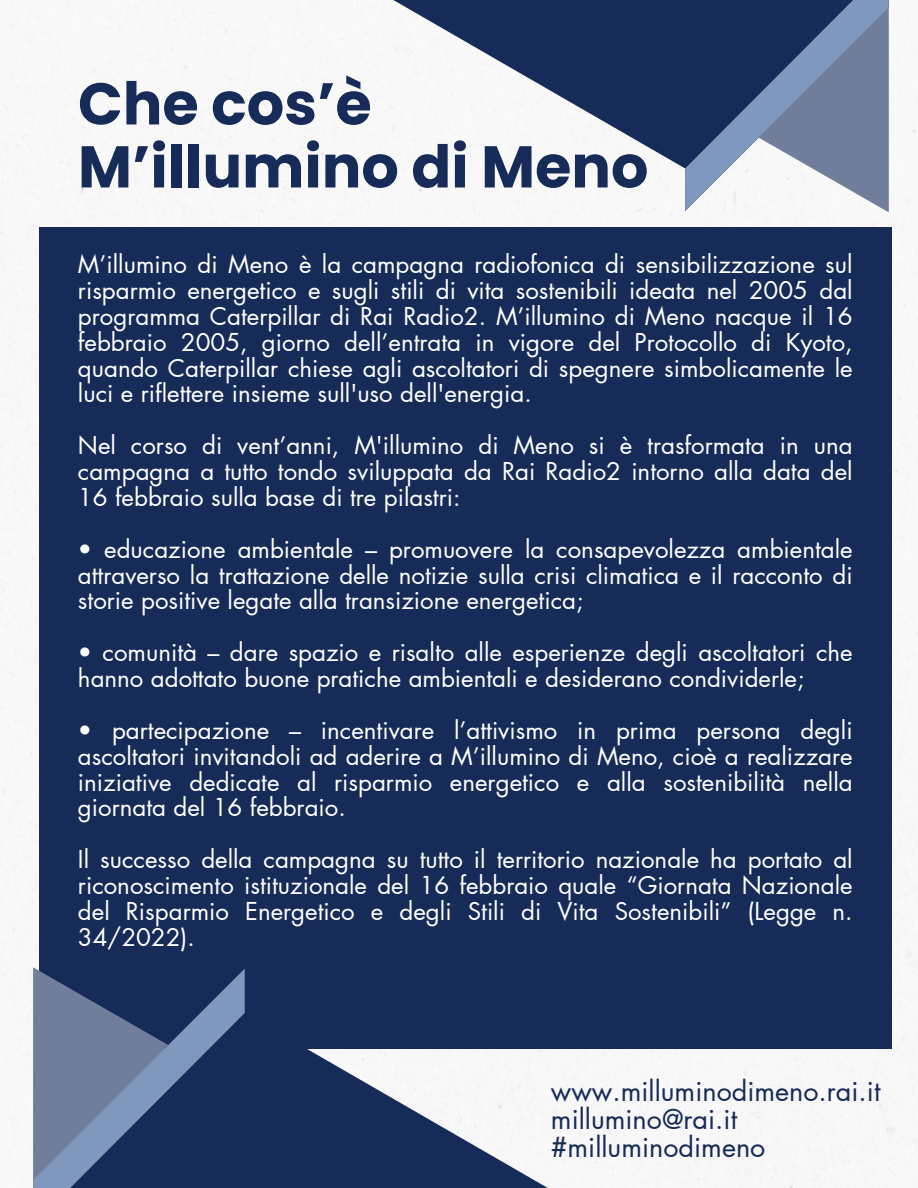
<style>
.page{position:relative;width:918px;height:1188px;background:#fff}
.page>*{position:absolute;margin:0;border:0;box-sizing:border-box;transform-origin:0 0}
.t1{font:700 58.8px/63px "Poppins";color:#162b57}
.t2{font:27px/28.2px "Futura LT Pro";color:#162b57}
.t3{font:24px/25.8px "Futura LT Pro";color:#fff;text-align:justify}
</style>
<div class="page">
<img style="left:0;top:1px;width:918px;height:1187px">
<svg style="left:393px;top:0;width:292px;height:211px"></svg>
<svg style="left:685px;top:0;width:204px;height:212px"></svg>
<div style="left:39px;top:227px;width:853px;height:821px;background:#162b57"></div>
<svg style="left:245px;top:1048px;width:303px;height:140px;fill:#162b57"></svg>
<svg style="left:33px;top:969px;width:212px;height:219px;fill:#162b57"></svg>
<svg style="left:33px;top:967px;width:135px;height:213px"></svg>
<p class="t1" style="left:78px;top:72px;width:572px">Che cos’è<br>M’illumino di Meno</p>
<h1 class="t3" style="left:78px;top:252px;width:776px">M’illumino di Meno è la campagna radiofonica di sensibilizzazione sul risparmio energetico e sugli stili di vita sostenibili ideata nel 2005 dal programma Caterpillar di Rai Radio2. M’illumino di Meno nacque il 16 febbraio 2005, giorno dell’entrata in vigore del Protocollo di Kyoto, quando Caterpillar chiese agli ascoltatori di spegnere simbolicamente le luci e riflettere insieme sull'uso dell'energia.</h1>
<p class="t3" style="left:78px;top:433px;width:776px">Nel corso di vent’anni, M'illumino di Meno si è trasformata in una campagna a tutto tondo sviluppata da Rai Radio2 intorno alla data del 16 febbraio sulla base di tre pilastri:</p>
<p class="t3" style="left:78px;top:537px;width:776px">• educazione ambientale – promuovere la consapevolezza ambientale attraverso la trattazione delle notizie sulla crisi climatica e il racconto di storie positive legate alla transizione energetica;</p>
<p class="t3" style="left:78px;top:640px;width:776px">• comunità – dare spazio e risalto alle esperienze degli ascoltatori che hanno adottato buone pratiche ambientali e desiderano condividerle;</p>
<p class="t3" style="left:78px;top:718px;width:776px">• partecipazione – incentivare l’attivismo in prima persona degli ascoltatori invitandoli ad aderire a M’illumino di Meno, cioè a realizzare iniziative dedicate al risparmio energetico e alla sostenibilità nella giornata del 16 febbraio.</p>
<p class="t3" style="left:78px;top:847px;width:776px">Il successo della campagna su tutto il territorio nazionale ha portato al riconoscimento istituzionale del 16 febbraio quale “Giornata Nazionale del Risparmio Energetico e degli Stili di Vita Sostenibili” (Legge n.<br>34/2022).</p>
<p class="t2" style="left:551px;top:1078px;width:331px">www.milluminodimeno.rai.it millumino@rai.it #milluminodimeno</p>
</div>
